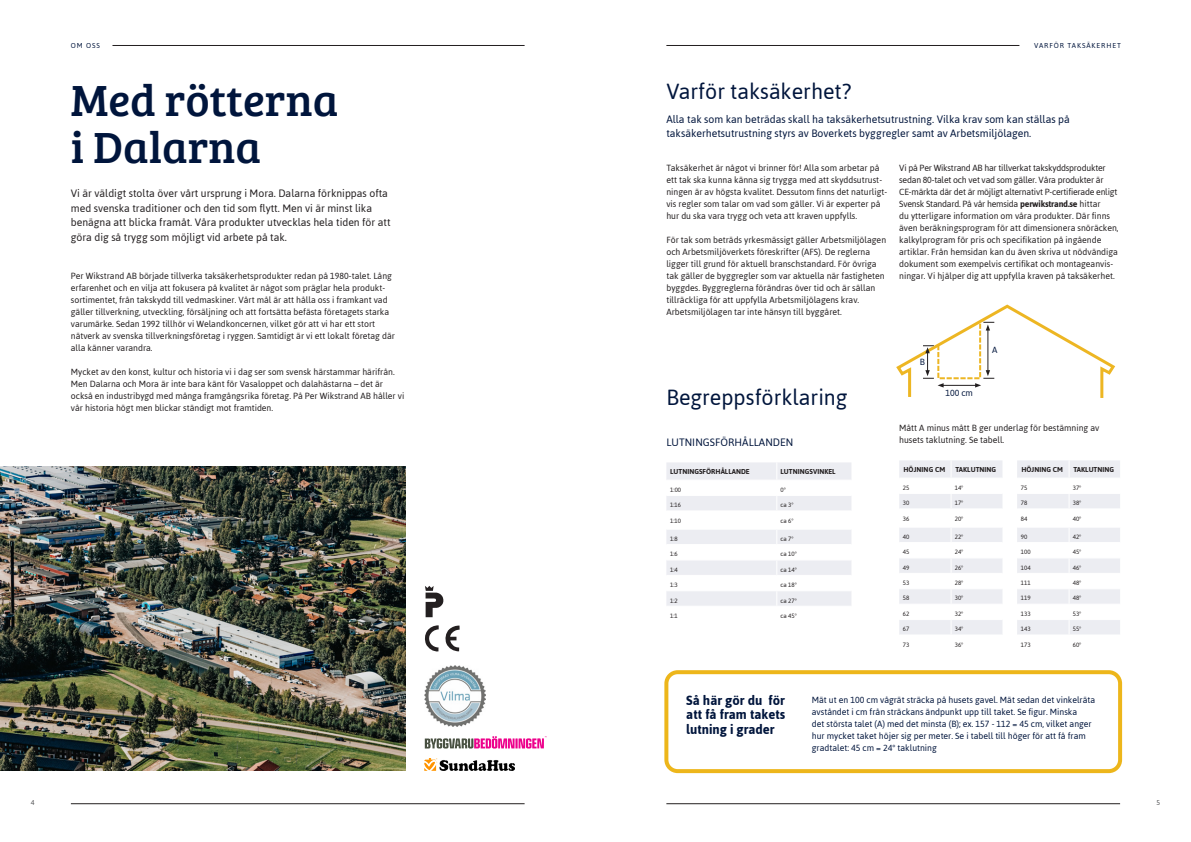
<style>
.page{position:relative;width:1191px;height:842px;background:#fff}
.page>*{position:absolute;margin:0;border:0;box-sizing:border-box;transform-origin:0 0}
.t1{font:45px/46.9px "Bree Serif";color:#00153c}
.t2{font:24.5px "Jaldi";color:#00153c}
.t3{font:700 15px/14.8px "Jaldi";color:#00153c;text-align:justify}
.t4{font:12px/14.4px "Jaldi";color:#231f20}
.t5{font:12px/14.4px "Jaldi";color:#00153c}
.t6{font:10px/12px "Jaldi";color:#231f20}
.t7{font:10px/12px "Jaldi";color:#00153c}
.Tabelltext{font:700 8px "Jaldi";letter-spacing:.005em;color:#231f20}
.t8{font:8px "Jaldi";letter-spacing:.115em;color:#00153c}
.t9{font:8px "Jaldi";color:#57585a}
.Tabelltext-2{font:7px "Jaldi";color:#231f20}
.s1{font-weight:700}
</style>
<div class="page">
<hr style="left:71px;top:803px;width:453px;height:1px;background:#231f20">
<hr style="left:666px;top:803px;width:454px;height:1px;background:#231f20">
<img style="left:0;top:466px;width:405px;height:304px">
<svg style="left:425px;top:586px;width:18px;height:31px"></svg>
<svg style="left:425px;top:625px;width:34px;height:26px"></svg>
<svg style="left:425px;top:736px;width:121px;height:12px"></svg>
<img style="left:425px;top:758px;width:89px;height:12px">
<svg style="left:666px;top:462px;width:185px;height:144px"></svg>
<svg style="left:899px;top:460px;width:103px;height:174px"></svg>
<svg style="left:1017px;top:460px;width:103px;height:174px"></svg>
<div style="left:664px;top:670px;width:458px;height:103px;border:4px solid #edb61b;border-radius:11px"></div>
<svg style="left:896px;top:304px;width:220px;height:94px"></svg>
<hr style="left:666px;top:45px;width:353px;height:1px;background:#231f20">
<hr style="left:112px;top:45px;width:412px;height:1px;background:#231f20">
<img style="left:425px;top:666px;width:61px;height:61px">
<p class="t8" style="left:71px;top:39px;width:31px">OM OSS</p>
<p class="t8" style="left:1034px;top:39px;width:88px">VARFÖR TAKSÄKERHET</p>
<p class="t1" style="left:71px;top:74px;width:269px">Med rötterna i Dalarna</p>
<p class="t4" style="left:71px;top:186px;width:321px">Vi är väldigt stolta över vårt ursprung i Mora. Dalarna förknippas ofta med svenska traditioner och den tid som flytt. Men vi är minst lika benägna att blicka framåt. Våra produkter utvecklas hela tiden för att göra dig så trygg som möjligt vid arbete på tak.</p>
<p class="t6" style="left:71px;top:269px;width:325px">Per Wikstrand AB började tillverka taksäkerhetsprodukter redan på 1980-talet. Lång erfarenhet och en vilja att fokusera på kvalitet är något som präglar hela produkt&shy;sortimentet, från takskydd till vedmaskiner. Vårt mål är att hålla oss i framkant vad gäller tillverkning, utveckling, försäljning och att fortsätta befästa företagets starka varumärke. Sedan 1992 tillhör vi Welandkoncernen, vilket gör att vi har ett stort nätverk av svenska tillverkningsföretag i ryggen. Samtidigt är vi ett lokalt företag där alla känner varandra.</p>
<p class="t6" style="left:71px;top:365px;width:335px">Mycket av den konst, kultur och historia vi i dag ser som svensk härstammar härifrån.<br>Men Dalarna och Mora är inte bara känt för Vasaloppet och dalahästarna – det är också en industribygd med många framgångsrika företag. På Per Wikstrand AB håller vi vår historia högt men blickar ständigt mot framtiden.</p>
<p class="t2" style="left:666px;top:71px;width:186px">Varför taksäkerhet?</p>
<p class="t5" style="left:666px;top:112px;width:405px">Alla tak som kan beträdas skall ha taksäkerhetsutrustning. Vilka krav som kan ställas på taksäkerhetsutrustning styrs av Boverkets byggregler samt av Arbetsmiljölagen.</p>
<p class="t6" style="left:666px;top:162px;width:222px">Taksäkerhet är något vi brinner för! Alla som arbetar på ett tak ska kunna känna sig trygga med att skyddsutrust&shy;ningen är av högsta kvalitet. Dessutom finns det naturligt&shy;vis regler som talar om vad som gäller. Vi är experter på hur du ska vara trygg och veta att kraven uppfylls.</p>
<p class="t6" style="left:666px;top:234px;width:221px">För tak som beträds yrkesmässigt gäller Arbetsmiljölagen och Arbetsmiljöverkets föreskrifter (AFS). De reglerna ligger till grund för aktuell branschstandard. För övriga tak gäller de byggregler som var aktuella när fastigheten byggdes. Byggreglerna förändras över tid och är sällan tillräckliga för att uppfylla Arbetsmiljölagens krav.<br>Arbetsmiljölagen tar inte hänsyn till byggåret.</p>
<p class="t2" style="left:666px;top:377px;width:183px">Begreppsförklaring</p>
<p class="t5" style="left:666px;top:435px;width:129px">LUTNINGSFÖRHÅLLANDEN</p>
<p class="Tabelltext" style="left:670px;top:467px;width:81px">LUTNINGSFÖRHÅLLANDE</p>
<p class="Tabelltext" style="left:780px;top:467px;width:57px">LUTNINGSVINKEL</p>
<p class="Tabelltext-2" style="left:670px;top:484px;width:13px">1:00</p>
<p class="Tabelltext-2" style="left:780px;top:484px;width:7px">0°</p>
<p class="Tabelltext-2" style="left:670px;top:499px;width:12px">1:16</p>
<p class="Tabelltext-2" style="left:780px;top:499px;width:15px">ca 3°</p>
<p class="Tabelltext-2" style="left:670px;top:515px;width:12px">1:10</p>
<p class="Tabelltext-2" style="left:780px;top:515px;width:15px">ca 6°</p>
<p class="Tabelltext-2" style="left:670px;top:533px;width:9px">1:8</p>
<p class="Tabelltext-2" style="left:780px;top:533px;width:15px">ca 7°</p>
<p class="Tabelltext-2" style="left:670px;top:548px;width:9px">1:6</p>
<p class="Tabelltext-2" style="left:780px;top:548px;width:18px">ca 10°</p>
<p class="Tabelltext-2" style="left:670px;top:564px;width:9px">1:4</p>
<p class="Tabelltext-2" style="left:780px;top:564px;width:18px">ca 14°</p>
<p class="Tabelltext-2" style="left:670px;top:579px;width:9px">1:3</p>
<p class="Tabelltext-2" style="left:780px;top:579px;width:18px">ca 18°</p>
<p class="Tabelltext-2" style="left:670px;top:594px;width:9px">1:2</p>
<p class="Tabelltext-2" style="left:780px;top:594px;width:18px">ca 27°</p>
<p class="Tabelltext-2" style="left:670px;top:610px;width:9px">1:1</p>
<p class="Tabelltext-2" style="left:780px;top:610px;width:18px">ca 45°</p>
<p class="t6" style="left:899px;top:162px;width:221px">Vi på Per Wikstrand AB har tillverkat takskyddsprodukter sedan 80-talet och vet vad som gäller. Våra produkter är CE-märkta där det är möjligt alternativt P-certifierade enligt Svensk Standard. På vår hemsida <span class="s1">perwikstrand.se</span> hittar<br>du ytterligare information om våra produkter. Där finns även beräkningsprogram för att dimensionera snöräcken, kalkylprogram för pris och specifikation på ingående artiklar. Från hemsidan kan du även skriva ut nödvändiga dokument som exempelvis certifikat och montageanvis&shy;ningar. Vi hjälper dig att uppfylla kraven på taksäkerhet.</p>
<p class="t7" style="left:920px;top:356px;width:7px">B</p>
<p class="t7" style="left:945px;top:387px;width:29px">100 cm</p>
<p class="t7" style="left:992px;top:344px;width:7px">A</p>
<p class="t6" style="left:899px;top:422px;width:201px">Mått A minus mått B ger underlag för bestämning av husets taklutning. Se tabell.</p>
<p class="Tabelltext" style="left:903px;top:465px;width:43px">HÖJNING CM</p>
<p class="Tabelltext" style="left:955px;top:465px;width:42px">TAKLUTNING</p>
<p class="Tabelltext-2" style="left:903px;top:482px;width:8px">25</p>
<p class="Tabelltext-2" style="left:954px;top:482px;width:10px">14°</p>
<p class="Tabelltext-2" style="left:903px;top:497px;width:8px">30</p>
<p class="Tabelltext-2" style="left:954px;top:497px;width:10px">17°</p>
<p class="Tabelltext-2" style="left:903px;top:513px;width:8px">36</p>
<p class="Tabelltext-2" style="left:954px;top:513px;width:10px">20°</p>
<p class="Tabelltext-2" style="left:903px;top:531px;width:8px">40</p>
<p class="Tabelltext-2" style="left:954px;top:531px;width:10px">22°</p>
<p class="Tabelltext-2" style="left:903px;top:546px;width:8px">45</p>
<p class="Tabelltext-2" style="left:954px;top:546px;width:10px">24°</p>
<p class="Tabelltext-2" style="left:903px;top:562px;width:8px">49</p>
<p class="Tabelltext-2" style="left:954px;top:562px;width:10px">26°</p>
<p class="Tabelltext-2" style="left:903px;top:577px;width:8px">53</p>
<p class="Tabelltext-2" style="left:954px;top:577px;width:10px">28°</p>
<p class="Tabelltext-2" style="left:903px;top:592px;width:8px">58</p>
<p class="Tabelltext-2" style="left:954px;top:592px;width:10px">30°</p>
<p class="Tabelltext-2" style="left:903px;top:608px;width:8px">62</p>
<p class="Tabelltext-2" style="left:954px;top:608px;width:10px">32°</p>
<p class="Tabelltext-2" style="left:903px;top:623px;width:8px">67</p>
<p class="Tabelltext-2" style="left:954px;top:623px;width:10px">34°</p>
<p class="Tabelltext-2" style="left:903px;top:639px;width:8px">73</p>
<p class="Tabelltext-2" style="left:954px;top:639px;width:10px">36°</p>
<p class="Tabelltext" style="left:1021px;top:465px;width:43px">HÖJNING CM</p>
<p class="Tabelltext" style="left:1073px;top:465px;width:42px">TAKLUTNING</p>
<p class="Tabelltext-2" style="left:1020px;top:482px;width:8px">75</p>
<p class="Tabelltext-2" style="left:1072px;top:482px;width:10px">37°</p>
<p class="Tabelltext-2" style="left:1020px;top:497px;width:8px">78</p>
<p class="Tabelltext-2" style="left:1072px;top:497px;width:10px">38°</p>
<p class="Tabelltext-2" style="left:1020px;top:513px;width:8px">84</p>
<p class="Tabelltext-2" style="left:1072px;top:513px;width:10px">40°</p>
<p class="Tabelltext-2" style="left:1020px;top:531px;width:8px">90</p>
<p class="Tabelltext-2" style="left:1072px;top:531px;width:10px">42°</p>
<p class="Tabelltext-2" style="left:1020px;top:546px;width:11px">100</p>
<p class="Tabelltext-2" style="left:1072px;top:546px;width:10px">45°</p>
<p class="Tabelltext-2" style="left:1020px;top:562px;width:11px">104</p>
<p class="Tabelltext-2" style="left:1072px;top:562px;width:10px">46°</p>
<p class="Tabelltext-2" style="left:1020px;top:577px;width:11px">111</p>
<p class="Tabelltext-2" style="left:1072px;top:577px;width:10px">48°</p>
<p class="Tabelltext-2" style="left:1020px;top:592px;width:11px">119</p>
<p class="Tabelltext-2" style="left:1072px;top:592px;width:10px">48°</p>
<p class="Tabelltext-2" style="left:1020px;top:608px;width:11px">133</p>
<p class="Tabelltext-2" style="left:1072px;top:608px;width:10px">53°</p>
<p class="Tabelltext-2" style="left:1020px;top:623px;width:11px">143</p>
<p class="Tabelltext-2" style="left:1072px;top:623px;width:10px">55°</p>
<p class="Tabelltext-2" style="left:1020px;top:639px;width:11px">173</p>
<p class="Tabelltext-2" style="left:1072px;top:639px;width:10px">60°</p>
<p class="t3" style="left:686px;top:692px;width:100px">Så här gör du för att få fram takets lutning i grader</p>
<p class="t7" style="left:812px;top:694px;width:285px">Mät ut en 100 cm vågrät sträcka på husets gavel. Mät sedan det vinkelräta avståndet i cm från sträckans ändpunkt upp till taket. Se figur. Minska<br>det största talet (A) med det minsta (B); ex. 157 - 112 = 45 cm, vilket anger hur mycket taket höjer sig per meter. Se i tabell till höger för att få fram gradtalet: 45 cm = 24° taklutning</p>
<p class="t9" style="left:31px;top:796px;width:5px">4</p>
<p class="t9" style="left:1156px;top:796px;width:5px">5</p>
</div>
